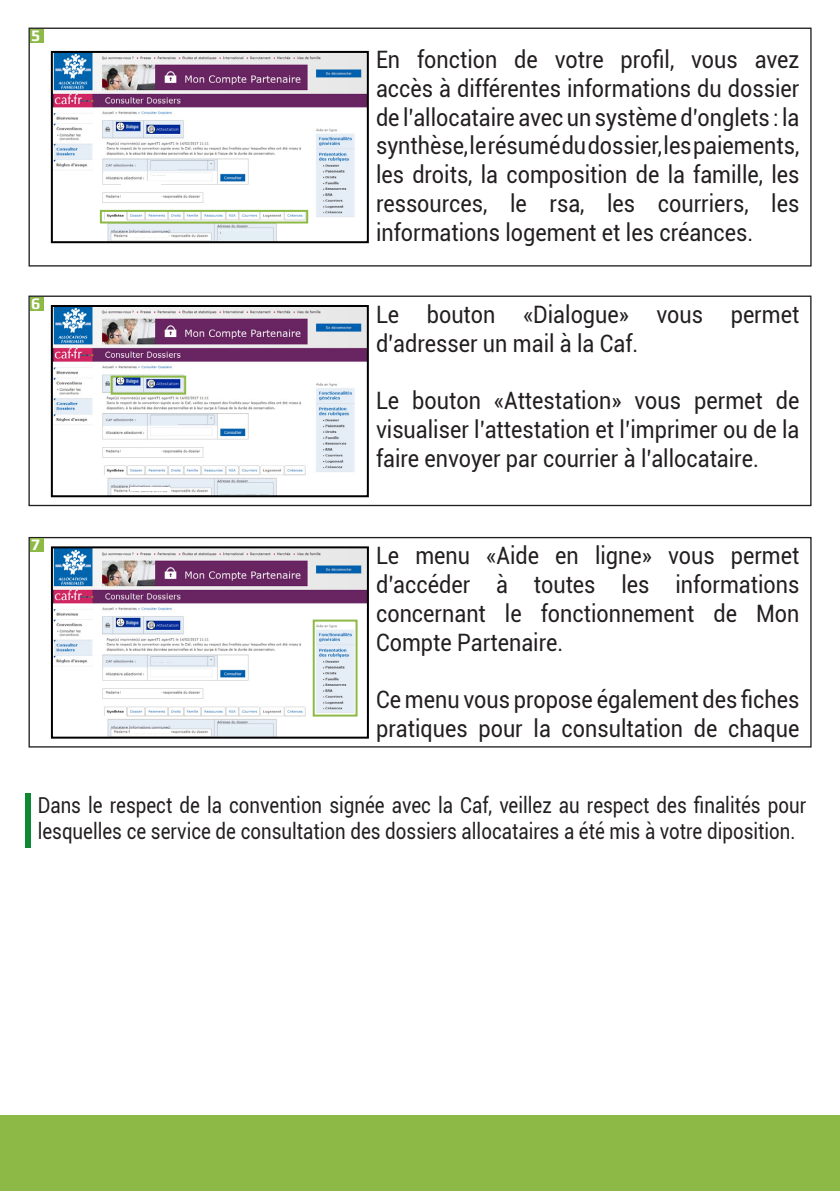
<style>
.page{position:relative;width:840px;height:1191px;background:#fff}
.page>*{position:absolute;margin:0;border:0;box-sizing:border-box;transform-origin:0 0}
.t1{font:24px/28.8px "Roboto";color:#231f20;text-align:justify;scale:.9 1}
.t2{font:22px/26.4px "Roboto";color:#231f20;scale:.85 1}
.t3{font:700 16.2px "Play";color:#fff}
</style>
<div class="page">
<div style="left:28px;top:28px;width:783px;height:238px;border:1px solid #231f20"></div>
<div style="left:30px;top:29px;width:14px;height:14px;background:#8dba47"></div>
<img style="left:54px;top:54px;width:311px;height:186px">
<div style="left:51px;top:51px;width:317px;height:192px;border:2px solid #000"></div>
<div style="left:100px;top:210px;width:208px;height:13px;border:2px solid #8dba47"></div>
<hr style="left:121px;top:181px;width:39px;height:4px;background:#fff">
<hr style="left:129px;top:233px;width:39px;height:4px;background:#fff">
<div style="left:221px;top:231px;width:51px;height:8px;background:#e4eff5"></div>
<div style="left:28px;top:295px;width:783px;height:211px;border:1px solid #231f20"></div>
<div style="left:30px;top:296px;width:14px;height:14px;background:#8dba47"></div>
<img style="left:54px;top:308px;width:311px;height:186px">
<div style="left:51px;top:305px;width:317px;height:192px;border:2px solid #000"></div>
<div style="left:111px;top:375px;width:75px;height:20px;border:2px solid #8dba47"></div>
<hr style="left:121px;top:449px;width:39px;height:4px;background:#fff">
<hr style="left:130px;top:487px;width:40px;height:4px;background:#fff">
<div style="left:220px;top:485px;width:52px;height:8px;background:#e4eff5"></div>
<div style="left:28px;top:537px;width:783px;height:210px;border:1px solid #231f20"></div>
<div style="left:30px;top:538px;width:14px;height:14px;background:#8dba47"></div>
<img style="left:54px;top:549px;width:312px;height:186px">
<div style="left:51px;top:546px;width:318px;height:192px;border:2px solid #000"></div>
<div style="left:312px;top:619px;width:45px;height:97px;border:2px solid #8dba47"></div>
<hr style="left:121px;top:690px;width:39px;height:4px;background:#fff">
<hr style="left:130px;top:729px;width:40px;height:4px;background:#fff">
<div style="left:220px;top:727px;width:52px;height:8px;background:#e4eff5"></div>
<div style="left:25px;top:793px;width:6px;height:55px;background:#0e8833"></div>
<div style="left:0;top:1115px;width:839px;height:76px;background:#8dba47"></div>
<hr style="left:121px;top:194px;width:39px;height:4px;background:#fff">
<div style="left:151px;top:161px;width:26px;height:9px;background:#e5eef7"></div>
<hr style="left:151px;top:176px;width:17px;height:4px;background:#fff">
<div style="left:151px;top:416px;width:26px;height:9px;background:#e5eef7"></div>
<hr style="left:151px;top:429px;width:19px;height:4px;background:#fff">
<hr style="left:151px;top:658px;width:26px;height:4px;background:#e5eef7">
<hr style="left:151px;top:671px;width:19px;height:4px;background:#fff">
<p class="t3" style="left:31px;top:26px;width:11px">5</p>
<p class="t3" style="left:31px;top:294px;width:11px">6</p>
<p class="t3" style="left:31px;top:535px;width:11px">7</p>
<p class="t1" style="left:376px;top:44px;width:471px">En fonction de votre profil, vous avez accès à différentes informations du dossier de l’allocataire avec un système d’onglets : la synthèse, le résumé du dossier, les paiements, les droits, la composition de la famille, les ressources, le rsa, les courriers, les informations logement et les créances.</p>
<p class="t1" style="left:376px;top:299px;width:471px">Le bouton «Dialogue» vous permet d’adresser un mail à la Caf.</p>
<p class="t1" style="left:376px;top:385px;width:471px">Le bouton «Attestation» vous permet de visualiser l’attestation et l’imprimer ou de la faire envoyer par courrier à l’allocataire.</p>
<p class="t1" style="left:376px;top:540px;width:471px">Le menu «Aide en ligne» vous permet d’accéder à toutes les informations concernant le fonctionnement de Mon Compte Partenaire.</p>
<p class="t1" style="left:376px;top:684px;width:471px">Ce menu vous propose également des fiches pratiques pour la consultation de chaque</p>
<p class="t2" style="left:38px;top:790px;width:905px">Dans le respect de la convention signée avec la Caf, veillez au respect des finalités pour lesquelles ce service de consultation des dossiers allocataires a été mis à votre diposition.</p>
</div>
